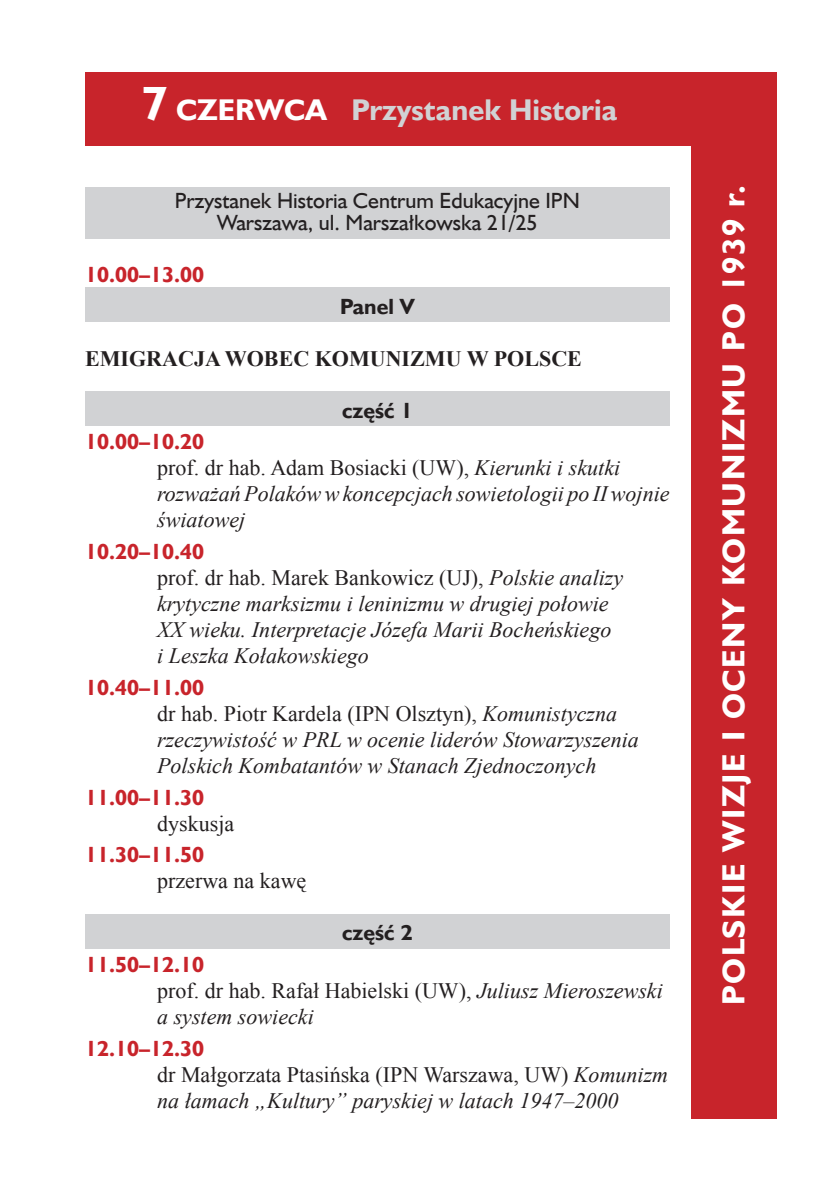
<style>
.page{position:relative;width:840px;height:1191px;background:#fff}
.page>*{position:absolute;margin:0;border:0;box-sizing:border-box;transform-origin:0 0}
.t1{font:700 32px "Humanst 521 EU";letter-spacing:.05em;color:#fff}
.t2{font:700 30px "Humanst 521 EU";color:#d1d2d4}
.t3{font:700 30px "Humanst 521 EU";color:#fff}
.t4{font:italic 22px/26px "Times New Roman";color:#231f20}
.t5{font:700 22px "Humanst 521 EU";color:#c8242b}
.t6{font:22px/22px "Humanst 521 EU";color:#231f20;text-align:center}
.t7{font:700 22px "Times New Roman";color:#231f20}
.t8{font:22px "Times New Roman";color:#231f20}
.t9{font:700 22px "Humanst 521 EU";color:#231f20}
.s1{font-size:48px}
.s2{font-style:normal}
</style>
<div class="page">
<div style="left:85px;top:288px;width:584px;height:34px;background:#d1d2d4"></div>
<div style="left:85px;top:391px;width:584px;height:34px;background:#d1d2d4"></div>
<div style="left:85px;top:914px;width:584px;height:34px;background:#d1d2d4"></div>
<div style="left:85px;top:187px;width:584px;height:51px;background:#d1d2d4"></div>
<div style="left:85px;top:72px;width:666px;height:74px;background:#c8242b"></div>
<div style="left:690px;top:72px;width:85px;height:1047px;background:#c8242b"></div>
<h2 class="t3" style="left:142px;top:91px;width:55px"><span class="s1">7</span> czer</h2>
<h2 class="t3" style="left:254px;top:91px;width:52px">wca</h2>
<h2 class="t2" style="left:351px;top:91px;width:267px">Przystanek Historia</h2>
<p class="t6" style="left:175px;top:189px;width:406px">Przystanek Historia Centrum Edukacyjne IPN<br>Warszawa, ul. Marszałkowska 21/25</p>
<p class="t5" style="left:85px;top:260px;width:120px">10.00–13.00</p>
<p class="t9" style="left:340px;top:292px;width:76px">Panel V</p>
<p class="t7" style="left:85px;top:343px;width:498px">EMIGRACJA WOBEC KOMUNIZMU W POLSCE</p>
<p class="t9" style="left:342px;top:396px;width:72px">część 1</p>
<p class="t5" style="left:85px;top:428px;width:120px">10.00–10.20</p>
<p class="t4" style="left:157px;top:454px;width:513px"><span class="s2">prof. dr hab. Adam Bosiacki (UW),</span> Kierunki i skutki rozważań Polaków wkoncepcjach sowietologii po II wojnie światowej</p>
<p class="t5" style="left:85px;top:538px;width:120px">10.20–10.40</p>
<p class="t4" style="left:157px;top:564px;width:467px"><span class="s2">prof. dr hab. Marek Bankowicz (UJ),</span> Polskie analizy krytyczne marksizmu i leninizmu w drugiej połowie XX wieku. Interpretacje Józefa Marii Bocheńskiego<br>i Leszka Kołakowskiego</p>
<p class="t5" style="left:85px;top:673px;width:120px">10.40–11.00</p>
<p class="t4" style="left:157px;top:700px;width:483px"><span class="s2">dr hab. Piotr Kardela (IPN Olsztyn),</span> Komunistyczna rzeczywistość w PRL w ocenie liderów Stowarzyszenia<br>Polskich Kombatantów w Stanach Zjednoczonych</p>
<p class="t5" style="left:85px;top:783px;width:120px">11.00–11.30</p>
<p class="t8" style="left:157px;top:808px;width:78px">dyskusja</p>
<p class="t5" style="left:85px;top:841px;width:120px">11.30–11.50</p>
<p class="t8" style="left:157px;top:866px;width:151px">przerwa na kawę</p>
<p class="t9" style="left:342px;top:919px;width:72px">część 2</p>
<p class="t5" style="left:85px;top:950px;width:120px">11.50–12.10</p>
<p class="t4" style="left:157px;top:977px;width:507px"><span class="s2">prof. dr hab. Rafał Habielski (UW),</span> Juliusz Mieroszewski a system sowiecki</p>
<p class="t5" style="left:85px;top:1034px;width:120px">12.10–12.30</p>
<p class="t4" style="left:157px;top:1060px;width:512px"><span class="s2">dr Małgorzata Ptasińska (IPN Warszawa, UW)</span> Komunizm na łamach „Kultury” paryskiej w latach 1947–2000</p>
<h1 class="t1" style="left:713px;top:1005px;width:821px;rotate:-90deg">POLSKIE WIZJE I OCENY KOMUNIZMU PO 1939 r.</h1>
</div>
